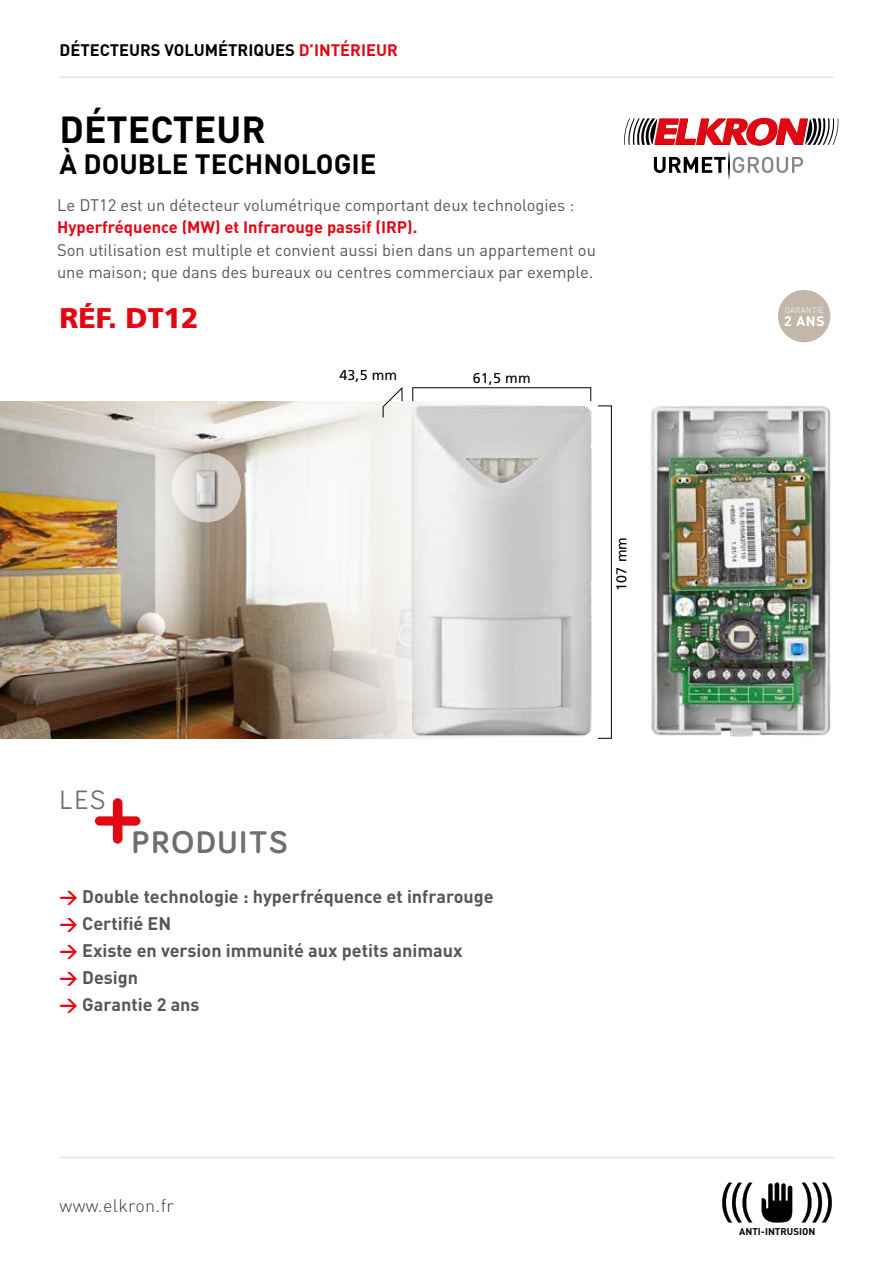
<style>
.page{position:relative;width:893px;height:1263px;background:#fff}
.page>*{position:absolute;margin:0;border:0;box-sizing:border-box;transform-origin:0 0}
.t1{font:700 37.2px "DIN";color:#000}
.t2{font:700 32.25px "Bariol";letter-spacing:.06em;color:#706f6f}
.t3{font:900 28.5px "Frutiger";color:#e30613}
.t4{font:700 27.6px "DIN";color:#000}
.t5{font:27.45px "Bariol";color:#706f6f}
.t6{font:700 18px/27px "DIN";color:#575756}
.t7{font:300 18px "DIN";letter-spacing:.02em;color:#3c3c3b}
.t8{font:16.5px/22.5px "DIN";color:#575756}
.t9{font:700 16.5px "DIN";color:#e30613}
.t10{font:700 16.5px "DIN";color:#000}
.t11{font:14.25px "Frutiger CE";letter-spacing:.01em;color:#000}
.t12{font:700 13.8px "DIN";color:#fff}
.t13{font:700 9.75px "DIN";color:#000}
.t14{font:300 8.25px "DIN";letter-spacing:.01em;color:#fff}
.s1{color:#e30613}
</style>
<div class="page">
<svg style="left:722px;top:1182px;width:30px;height:40px"></svg>
<svg style="left:801px;top:1182px;width:31px;height:40px"></svg>
<svg style="left:762px;top:1182px;width:30px;height:40px"></svg>
<img style="left:0;top:401px;width:350px;height:337px">
<img style="left:350px;top:387px;width:481px;height:352px">
<div style="left:598px;top:406px;width:14px;height:332px;border:1px solid #000"></div>
<svg style="left:383px;top:387px;width:20px;height:31px"></svg>
<svg style="left:172px;top:453px;width:69px;height:69px;background:#dbd5cf"></svg>
<div style="left:195px;top:469px;width:24px;height:40px;background:#000;opacity:.75"></div>
<img style="left:193px;top:470px;width:25px;height:38px">
<svg style="left:624px;top:118px;width:215px;height:28px"></svg>
<svg style="left:729px;top:151px;width:1px;height:29px"></svg>
<svg style="left:654px;top:157px;width:72px;height:16px"></svg>
<svg style="left:733px;top:157px;width:70px;height:16px"></svg>
<hr style="left:60px;top:77px;width:773px;height:1px;background:#e3e3e3">
<svg style="left:95px;top:798px;width:45px;height:46px"></svg>
<hr style="left:60px;top:1157px;width:773px;height:1px;background:#e3e3e3">
<div style="left:778px;top:290px;width:52px;height:52px;background:#c3b7ab;border-radius:50%"></div>
<p class="t10" style="left:60px;top:39px;width:340px">DÉTECTEURS VOLUMÉTRIQUES <span class="s1">D’INTÉRIEUR</span></p>
<h1 class="t1" style="left:60px;top:105px;width:208px">DÉTECTEUR</h1>
<h3 class="t4" style="left:60px;top:146px;width:319px">À DOUBLE TECHNOLOGIE</h3>
<p class="t8" style="left:57px;top:193px;width:519px">Le DT12 est un détecteur volumétrique comportant deux technologies :</p>
<p class="t9" style="left:57px;top:217px;width:362px">Hyperfréquence (MW) et Infrarouge passif (IRP).</p>
<p class="t8" style="left:57px;top:238px;width:540px">Son utilisation est multiple et convient aussi bien dans un appartement ou une maison; que dans des bureaux ou centres commerciaux par exemple.</p>
<h3 class="t3" style="left:60px;top:301px;width:140px">RÉF. DT12</h3>
<p class="t11" style="left:339px;top:367px;width:59px">43,5 mm</p>
<p class="t11" style="left:473px;top:370px;width:59px">61,5 mm</p>
<p class="t11" style="left:613px;top:591px;width:55px;rotate:-90deg">107 mm</p>
<h3 class="t5" style="left:60px;top:781px;width:48px">LES</h3>
<h2 class="t2" style="left:132px;top:820px;width:158px">PRODUITS</h2>
<p class="t6" style="left:60px;top:882px;width:436px"><span class="s1">&gt;</span> Double technologie : hyperfréquence et infrarouge <span class="s1">&gt;</span> Certifié EN<br><span class="s1">&gt;</span> Existe en version immunité aux petits animaux<br><span class="s1">&gt;</span> Design<br><span class="s1">&gt;</span> Garantie 2 ans</p>
<p class="t7" style="left:60px;top:1195px;width:116px">www.elkron.fr</p>
<p class="t14" style="left:785px;top:305px;width:41px">GARANTIE</p>
<p class="t12" style="left:784px;top:311px;width:42px">2 ANS</p>
<p class="t13" style="left:739px;top:1225px;width:78px">ANTI-INTRUSION</p>
</div>
